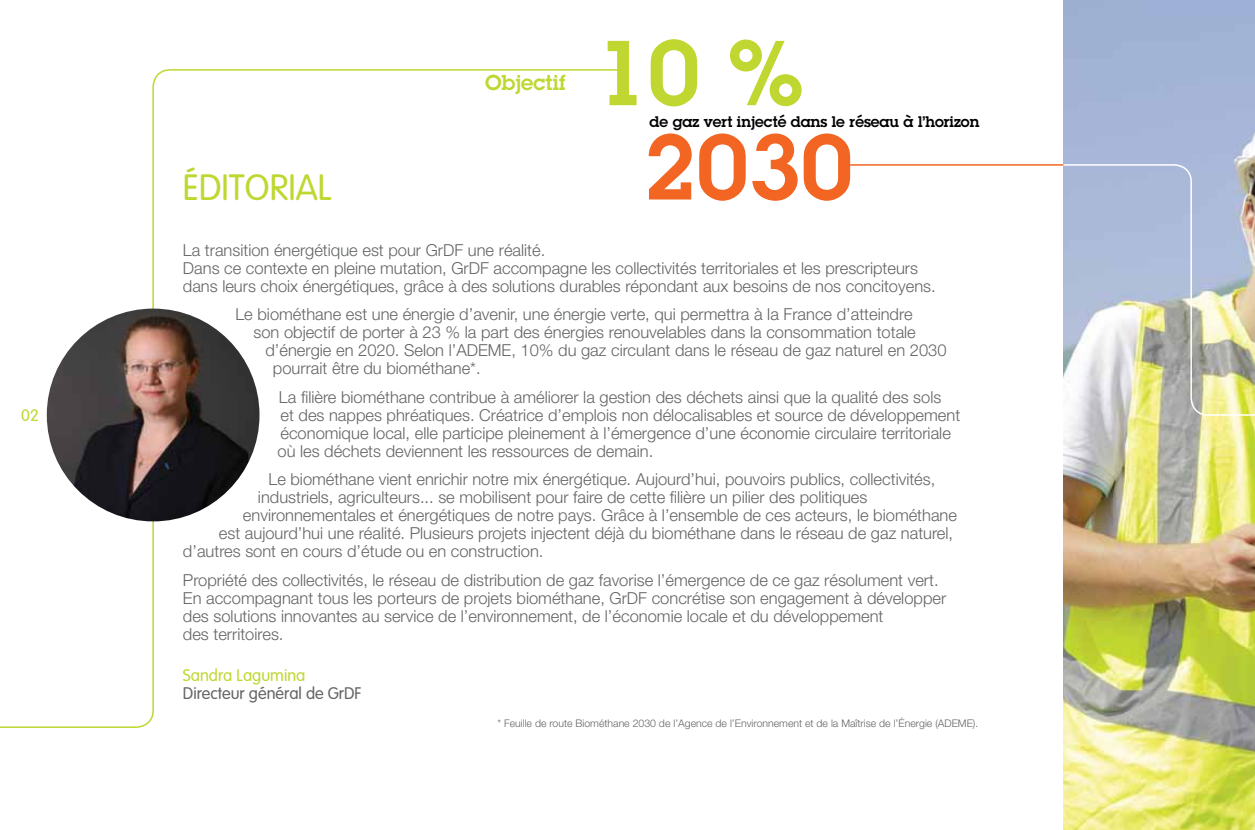
<style>
.page{position:relative;width:1255px;height:830px;background:#fff}
.page>*{position:absolute;margin:0;border:0;box-sizing:border-box;transform-origin:0 0}
.t1{font:600 90px "Lubalin Graph Std";color:#f26522}
.t2{font:600 90px "Lubalin Graph Std";color:#bfd730}
.t3{font:300 36px "VAG Rounded Std";color:#bfd730}
.t4{font:600 21px "Lubalin Graph Std";color:#bfd730}
.t5{font:300 16.5px/18px "Helvetica Neue LT";color:#636466}
.t6{font:300 16.5px "VAG Rounded Std";color:#636466}
.t7{font:300 16.5px "VAG Rounded Std";color:#bfd730}
.t8{font:300 16.35px "VAG Rounded Std";color:#bfd730}
.t9{font:600 15px "Lubalin Graph Std";color:#000}
.t10{font:300 10.5px "Helvetica Neue LT";color:#636466}
</style>
<div class="page">
<svg style="left:152px;top:69px;width:476px;height:347px"></svg>
<svg style="left:0;top:369px;width:155px;height:359px"></svg>
<img style="left:47px;top:308px;width:212px;height:213px;border-radius:106px">
<hr style="left:847px;top:164px;width:216px;height:2px;background:#f26522">
<img style="left:1063px;top:0;width:191px;height:829px">
<svg style="left:1061px;top:163px;width:193px;height:253px;background:#bfc6c9"></svg>
<p class="t8" style="left:21px;top:406px;width:19px">02</p>
<h2 class="t3" style="left:183px;top:166px;width:144px">éditorial</h2>
<p class="t4" style="left:485px;top:69px;width:82px">Objectif</p>
<h1 class="t2" style="left:595px;top:14px;width:210px">10 %</h1>
<p class="t9" style="left:649px;top:111px;width:331px">de gaz vert injecté dans le réseau à l’horizon</p>
<h1 class="t1" style="left:644px;top:108px;width:210px">2030</h1>
<p class="t5" style="left:183px;top:240px;width:754px">La transition énergétique est pour GrDF une réalité.<br>Dans ce contexte en pleine mutation, GrDF accompagne les collectivités territoriales et les prescripteurs dans leurs choix énergétiques, grâce à des solutions durables répondant aux besoins de nos concitoyens.</p>
<p class="t5" style="left:235px;top:305px;width:678px">Le biométhane est une énergie d’avenir, une énergie verte, qui permettra à la France d’atteindre</p>
<p class="t5" style="left:253px;top:323px;width:664px">son objectif de porter à 23 % la part des énergies renouvelables dans la consommation totale</p>
<p class="t5" style="left:265px;top:341px;width:682px">d’énergie en 2020. Selon l’ADEME, 10% du gaz circulant dans le réseau de gaz naturel en 2030</p>
<p class="t5" style="left:273px;top:359px;width:209px">pourrait être du biométhane*.</p>
<p class="t5" style="left:277px;top:387px;width:684px">La filière biométhane contribue à améliorer la gestion des déchets ainsi que la qualité des sols<br>et des nappes phréatiques. Créatrice d’emplois non délocalisables et source de développement économique local, elle participe pleinement à l’émergence d’une économie circulaire territoriale où les déchets deviennent les ressources de demain.</p>
<p class="t5" style="left:268px;top:470px;width:668px">Le biométhane vient enrichir notre mix énergétique. Aujourd’hui, pouvoirs publics, collectivités,</p>
<p class="t5" style="left:258px;top:488px;width:611px">industriels, agriculteurs... se mobilisent pour faire de cette filière un pilier des politiques</p>
<p class="t5" style="left:243px;top:506px;width:715px">environnementales et énergétiques de notre pays. Grâce à l’ensemble de ces acteurs, le biométhane</p>
<p class="t5" style="left:219px;top:524px;width:735px">est aujourd’hui une réalité. Plusieurs projets injectent déjà du biométhane dans le réseau de gaz naturel,</p>
<p class="t5" style="left:183px;top:542px;width:362px">d’autres sont en cours d’étude ou en construction.</p>
<p class="t5" style="left:183px;top:570px;width:764px">Propriété des collectivités, le réseau de distribution de gaz favorise l’émergence de ce gaz résolument vert.<br>En accompagnant tous les porteurs de projets biométhane, GrDF concrétise son engagement à développer des solutions innovantes au service de l’environnement, de l’économie locale et du développement<br>des territoires.</p>
<p class="t7" style="left:183px;top:665px;width:124px">Sandra Lagumina</p>
<p class="t6" style="left:183px;top:683px;width:180px">Directeur général de GrDF</p>
<p class="t10" style="left:497px;top:716px;width:482px">* Feuille de route Biométhane 2030 de l’Agence de l’Environnement et de la Maîtrise de l’énergie (ADEME).</p>
</div>
